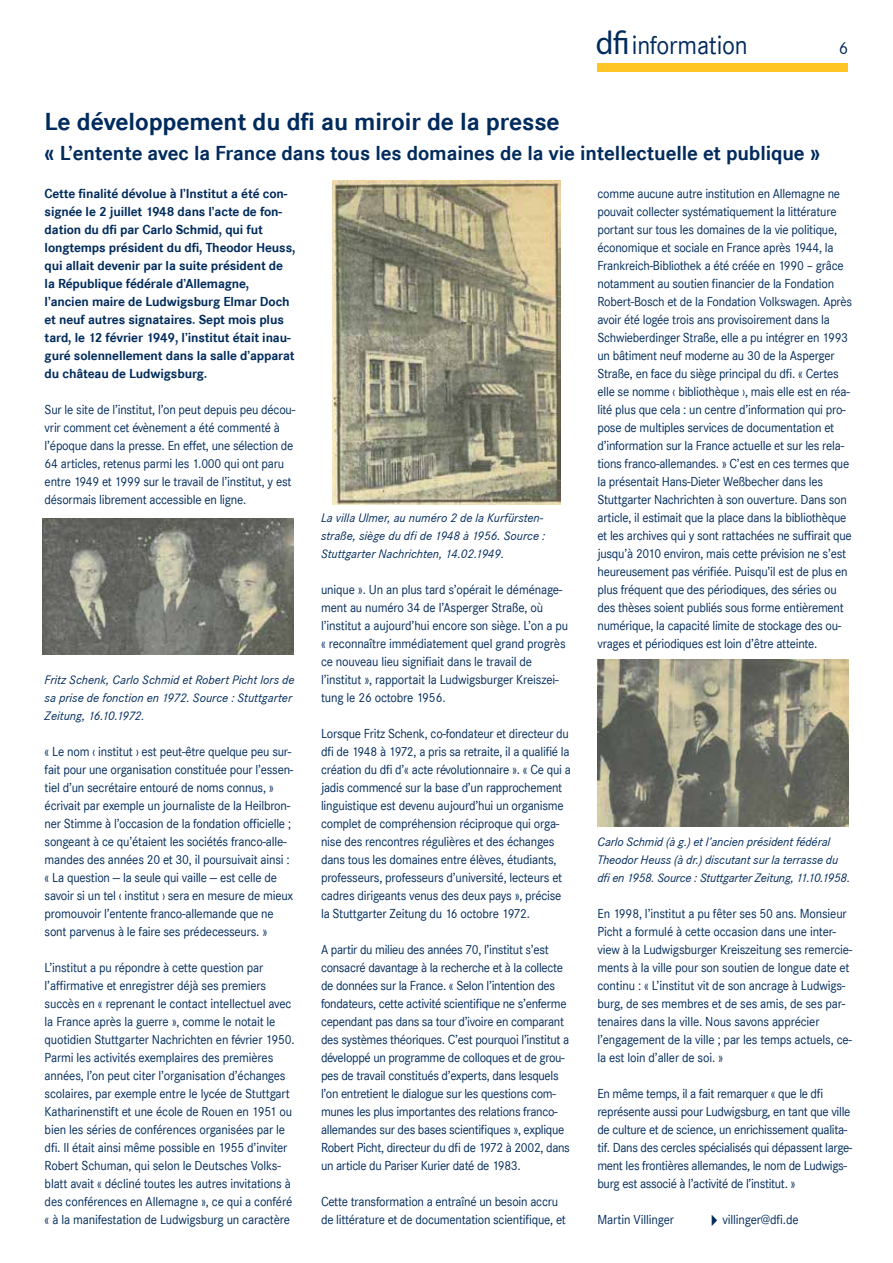
<style>
.page{position:relative;width:893px;height:1263px;background:#fff}
.page>*{position:absolute;margin:0;border:0;box-sizing:border-box;transform-origin:0 0}
.t1{font:27px "Corporate S";letter-spacing:-.01em;color:#002b5c;scale:.95 1}
.t2{font:700 25.5px "Corporate S";letter-spacing:-.005em;color:#002b5c}
.t3{font:700 21px "Corporate S";letter-spacing:-.005em;color:#002b5c}
.t4{font:18px "Corporate S";color:#002b5c}
.t5{font:13.5px/18px "Corporate S";letter-spacing:-.02em;color:#002b5c;scale:.95 1}
.t6{font:700 13.5px/18px "Corporate S";letter-spacing:-.01em;color:#002b5c}
.t7{font:italic 12.75px/18px "Corporate S";letter-spacing:-.005em;color:#002b5c}
.s1{font-family:"Myriad Pro";font-size:33px}
</style>
<div class="page">
<div style="left:597px;top:63px;width:251px;height:9px;background:#ffc425"></div>
<img style="left:43px;top:518px;width:251px;height:137px">
<img style="left:333px;top:180px;width:227px;height:324px">
<img style="left:597px;top:660px;width:251px;height:166px">
<h1 class="t1" style="left:596px;top:30px;width:161px"><span class="s1">dfi</span>information</h1>
<h3 class="t4" style="left:839px;top:38px;width:11px">6</h3>
<h2 class="t2" style="left:45px;top:107px;width:517px">Le développement du dfi au miroir de la presse</h2>
<h3 class="t3" style="left:45px;top:141px;width:777px">« L’entente avec la France dans tous les domaines de la vie intellectuelle et publique »</h3>
<p class="t6" style="left:45px;top:185px;width:252px">Cette finalité dévolue à l’Institut a été con&shy;signée le 2 juillet 1948 dans l’acte de fon&shy;dation du dfi par Carlo Schmid, qui fut longtemps président du dfi, Theodor Heuss, qui allait devenir par la suite président de la République fédérale d’Allemagne, l’ancien maire de Ludwigsburg Elmar Doch et neuf autres signataires. Sept mois plus tard, le 12 février 1949, l’institut était inau&shy;guré solennellement dans la salle d’apparat du château de Ludwigsburg.</p>
<p class="t5" style="left:45px;top:401px;width:265px">Sur le site de l’institut, l’on peut depuis peu décou&shy;vrir comment cet évènement a été commenté à l’époque dans la presse. En effet, une sélection de 64 articles, retenus parmi les 1.000 qui ont paru entre 1949 et 1999 sur le travail de l’institut, y est désormais librement accessible en ligne.</p>
<p class="t7" style="left:45px;top:671px;width:251px">Fritz Schenk, Carlo Schmid et Robert Picht lors de sa prise de fonction en 1972. Source : Stuttgarter<br>Zeitung, 16.10.1972.</p>
<p class="t5" style="left:45px;top:743px;width:263px">« Le nom ‹ institut › est peut-être quelque peu sur&shy;fait pour une organisation constituée pour l’essen&shy;tiel d’un secrétaire entouré de noms connus, » écrivait par exemple un journaliste de la Heilbron&shy;ner Stimme à l’occasion de la fondation officielle ; songeant à ce qu’étaient les sociétés franco-alle&shy;mandes des années 20 et 30, il poursuivait ainsi : « La question — la seule qui vaille — est celle de savoir si un tel ‹ institut › sera en mesure de mieux promouvoir l’entente franco-allemande que ne sont parvenus à le faire ses prédecesseurs. »</p>
<p class="t5" style="left:45px;top:959px;width:265px">L’institut a pu répondre à cette question par l’affirmative et enregistrer déjà ses premiers succès en « reprenant le contact intellectuel avec la France après la guerre », comme le notait le quotidien Stuttgarter Nachrichten en février 1950.<br>Parmi les activités exemplaires des premières années, l’on peut citer l’organisation d’échanges scolaires, par exemple entre le lycée de Stuttgart Katharinenstift et une école de Rouen en 1951 ou bien les séries de conférences organisées par le dfi. Il était ainsi même possible en 1955 d’inviter Robert Schuman, qui selon le Deutsches Volks&shy;blatt avait « décliné toutes les autres invitations à des conférences en Allemagne », ce qui a conféré « à la manifestation de Ludwigsburg un caractère</p>
<p class="t7" style="left:321px;top:509px;width:226px">La villa Ulmer, au numéro 2 de la Kurfürsten&shy;straße, siège du dfi de 1948 à 1956. Source :<br>Stuttgarter Nachrichten, 14.02.1949.</p>
<p class="t5" style="left:321px;top:581px;width:262px">unique ». Un an plus tard s’opérait le déménage&shy;ment au numéro 34 de l’Asperger Straße, où l’institut a aujourd’hui encore son siège. L’on a pu « reconnaître immédiatement quel grand progrès ce nouveau lieu signifiait dans le travail de l’institut », rapportait la Ludwigsburger Kreiszei&shy;tung le 26 octobre 1956.</p>
<p class="t5" style="left:321px;top:725px;width:264px">Lorsque Fritz Schenk, co-fondateur et directeur du dfi de 1948 à 1972, a pris sa retraite, il a qualifié la création du dfi d’« acte révolutionnaire ». « Ce qui a jadis commencé sur la base d’un rapprochement linguistique est devenu aujourd’hui un organisme complet de compréhension réciproque qui orga&shy;nise des rencontres régulières et des échanges dans tous les domaines entre élèves, étudiants, professeurs, professeurs d’université, lecteurs et cadres dirigeants venus des deux pays », précise la Stuttgarter Zeitung du 16 octobre 1972.</p>
<p class="t5" style="left:321px;top:941px;width:263px">A partir du milieu des années 70, l’institut s’est consacré davantage à la recherche et à la collecte de données sur la France. « Selon l’intention des fondateurs, cette activité scientifique ne s’enferme cependant pas dans sa tour d’ivoire en comparant des systèmes théoriques. C’est pourquoi l’institut a développé un programme de colloques et de grou&shy;pes de travail constitués d’experts, dans lesquels l’on entretient le dialogue sur les questions com&shy;munes les plus importantes des relations franco&shy;allemandes sur des bases scientifiques », explique Robert Picht, directeur du dfi de 1972 à 2002, dans un article du Pariser Kurier daté de 1983.</p>
<p class="t5" style="left:321px;top:1193px;width:259px">Cette transformation a entraîné un besoin accru de littérature et de documentation scientifique, et</p>
<p class="t5" style="left:597px;top:185px;width:270px">comme aucune autre institution en Allemagne ne pouvait collecter systématiquement la littérature portant sur tous les domaines de la vie politique, économique et sociale en France après 1944, la Frankreich-Bibliothek a été créée en 1990 – grâce notamment au soutien financier de la Fondation Robert-Bosch et de la Fondation Volkswagen. Après avoir été logée trois ans provisoirement dans la Schwieberdinger Straße, elle a pu intégrer en 1993 un bâtiment neuf moderne au 30 de la Asperger Straße, en face du siège principal du dfi. « Certes elle se nomme ‹ bibliothèque ›, mais elle est en réa&shy;lité plus que cela : un centre d’information qui pro&shy;pose de multiples services de documentation et d’information sur la France actuelle et sur les rela&shy;tions franco-allemandes. » C’est en ces termes que la présentait Hans-Dieter Weßbecher dans les Stuttgarter Nachrichten à son ouverture. Dans son article, il estimait que la place dans la bibliothèque et les archives qui y sont rattachées ne suffirait que jusqu’à 2010 environ, mais cette prévision ne s’est heureusement pas vérifiée. Puisqu’il est de plus en plus fréquent que des périodiques, des séries ou des thèses soient publiés sous forme entièrement numérique, la capacité limite de stockage des ou&shy;vrages et périodiques est loin d’être atteinte.</p>
<p class="t7" style="left:597px;top:833px;width:254px">Carlo Schmid (à g.) et l’ancien président fédéral<br>Theodor Heuss (à dr.) discutant sur la terrasse du dfi en 1958. Source : Stuttgarter Zeitung, 11.10.1958.</p>
<p class="t5" style="left:597px;top:905px;width:270px">En 1998, l’institut a pu fêter ses 50 ans. Monsieur Picht a formulé à cette occasion dans une inter&shy;view à la Ludwigsburger Kreiszeitung ses remercie&shy;ments à la ville pour son soutien de longue date et continu : « L’institut vit de son ancrage à Ludwigs&shy;burg, de ses membres et de ses amis, de ses par&shy;tenaires dans la ville. Nous savons apprécier l’engagement de la ville ; par les temps actuels, ce&shy;la est loin d’aller de soi. »</p>
<p class="t5" style="left:597px;top:1085px;width:270px">En même temps, il a fait remarquer « que le dfi représente aussi pour Ludwigsburg, en tant que ville de culture et de science, un enrichissement qualita&shy;tif. Dans des cercles spécialisés qui dépassent large&shy;ment les frontières allemandes, le nom de Ludwigs&shy;burg est associé à l’activité de l’institut. »</p>
<p class="t5" style="left:597px;top:1211px;width:82px">Martin Villinger</p>
<p class="t5" style="left:705px;top:1211px;width:100px">✔villinger@dfi.de</p>
</div>
